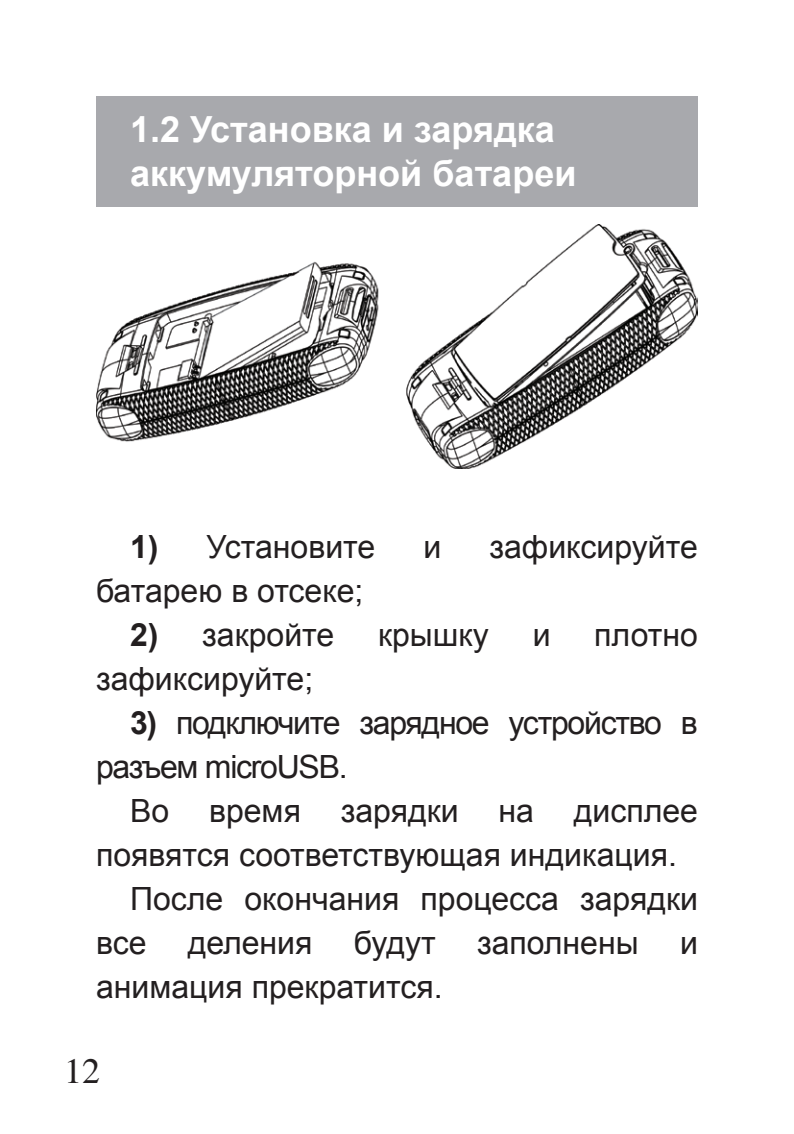
<style>
.page{position:relative;width:794px;height:1134px;background:#fff}
.page>*{position:absolute;margin:0;border:0;box-sizing:border-box;transform-origin:0 0}
.t1{font:700 36px/44px "Arial";color:#fff}
.t2{font:36px "Times";color:#231f20}
.t3{font:32px/44px "Arial";color:#231f20}
.t4{font:32px/44px "Arial";letter-spacing:-.04em;color:#231f20}
.s1{font-weight:700}
</style>
<div class="page">
<div style="left:96px;top:96px;width:602px;height:110px;background:#a8a9ad"></div>
<img style="left:96px;top:224px;width:602px;height:244px">
<p class="t1" style="left:130px;top:109px;width:448px">1.2 Установка и зарядка аккумуляторной батареи</p>
<p class="t3" style="left:130px;top:525px;width:247px"><span class="s1">1)</span> Установите</p>
<p class="t3" style="left:423px;top:525px;width:19px">и</p>
<p class="t3" style="left:489px;top:525px;width:210px">зафиксируйте</p>
<p class="t3" style="left:96px;top:569px;width:269px">батарею в отсеке;</p>
<p class="t3" style="left:130px;top:613px;width:206px"><span class="s1">2)</span> закройте</p>
<p class="t3" style="left:378px;top:613px;width:112px">крышку</p>
<p class="t3" style="left:532px;top:613px;width:19px">и</p>
<p class="t3" style="left:594px;top:613px;width:105px">плотно</p>
<p class="t3" style="left:96px;top:657px;width:219px">зафиксируйте;</p>
<p class="t4" style="left:96px;top:701px;width:603px;text-indent:34px"><span class="s1">3)</span> подключите зарядное устройство в разъем microUSB.</p>
<p class="t3" style="left:96px;top:789px;width:603px;text-indent:34px">Во время зарядки на дисплее появятся соответствующая индикация.</p>
<p class="t3" style="left:96px;top:877px;width:603px;text-indent:34px">После окончания процесса зарядки все</p>
<p class="t3" style="left:188px;top:921px;width:126px">деления</p>
<p class="t3" style="left:354px;top:921px;width:83px">будут</p>
<p class="t3" style="left:477px;top:921px;width:163px">заполнены</p>
<p class="t3" style="left:680px;top:921px;width:19px">и</p>
<p class="t3" style="left:96px;top:965px;width:348px">анимация прекратится.</p>
<p class="t2" style="left:64px;top:1051px;width:37px">12</p>
</div>
